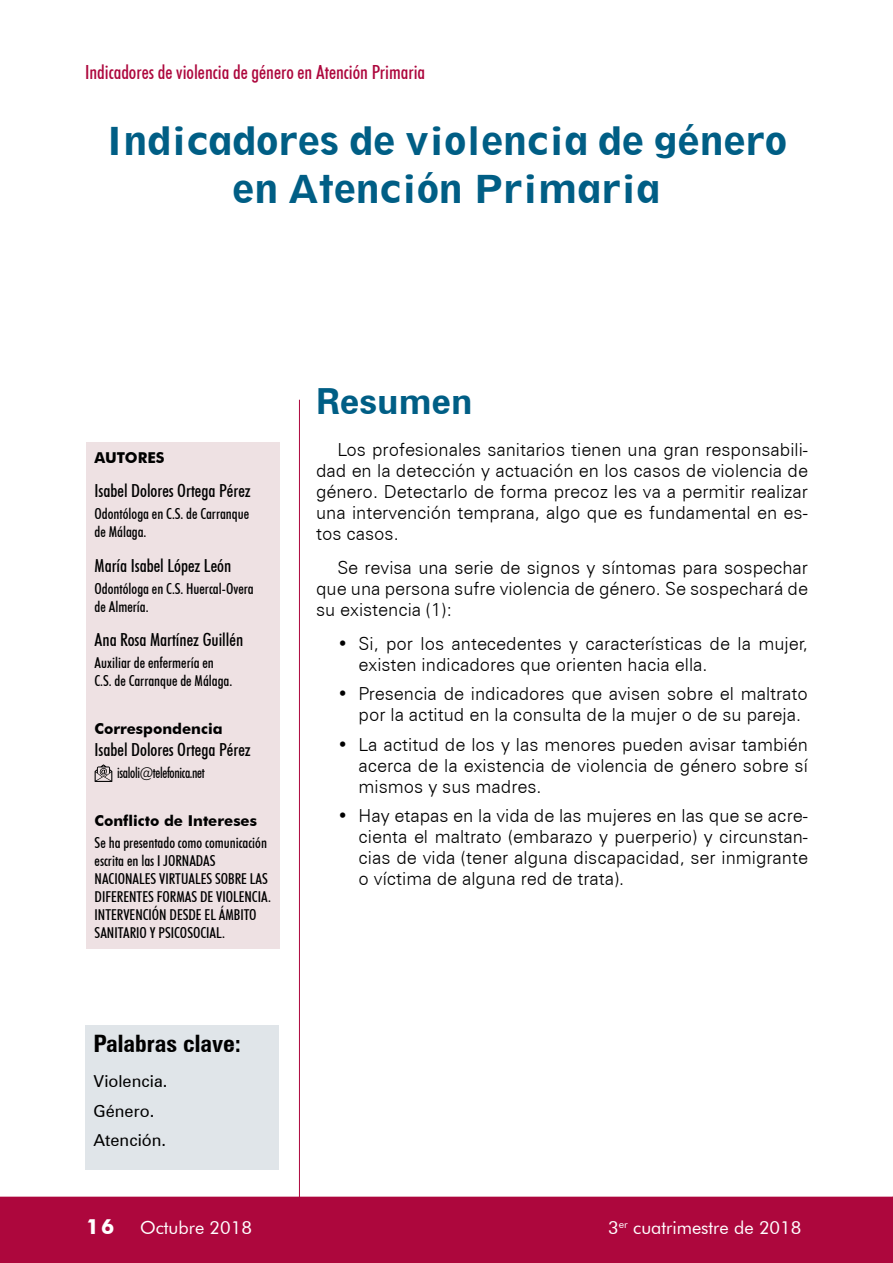
<style>
.page{position:relative;width:893px;height:1263px;background:#fff}
.page>*{position:absolute;margin:0;border:0;box-sizing:border-box;transform-origin:0 0}
.t1{font:800 36px/48px "Geometric 212 BT";color:#005e85;text-align:center}
.t2{font:700 36px "Zurich BT";color:#005e85}
.t3{font:700 condensed 24px "Zurich BT";color:#000}
.t4{font:500 condensed 19.5px "Futura BT";color:#ad073d}
.t5{font:300 18px/21px "Zurich BT";color:#000;text-align:justify}
.t6{font:500 condensed 18px "Futura BT";color:#000}
.t7{font:18px "Futura BT";color:#fff}
.t8{font:16.5px/29.5px "Zurich BT";color:#000}
.t9{font:500 condensed 15px/18px "Futura BT";color:#000}
.t10{font:700 15px "Futura BT";color:#000}
.t11{font:500 condensed 15px "Futura BT";letter-spacing:-.025em;color:#000;scale:.9 1}
.s1{font-weight:700;font-size:21px}
</style>
<div class="page">
<div style="left:0;top:1197px;width:892px;height:66px;background:#ad073d"></div>
<svg style="left:892px;top:1197px;width:1px;height:66px"></svg>
<hr style="left:299px;top:400px;width:1px;height:801px;background:#ad073d">
<div style="left:86px;top:443px;width:194px;height:506px;background:#eee1e3"></div>
<svg style="left:95px;top:764px;width:17px;height:18px"></svg>
<div style="left:85px;top:1025px;width:194px;height:144px;background:#e0e5e9"></div>
<p class="t4" style="left:85px;top:60px;width:342px">Indicadores de violencia de género en Atención Primaria</p>
<h1 class="t1" style="left:106px;top:117px;width:683px">Indicadores de violencia de género en Atención Primaria</h1>
<p class="t10" style="left:95px;top:448px;width:71px">Autores</p>
<p class="t6" style="left:95px;top:480px;width:158px">Isabel Dolores Ortega Pérez</p>
<p class="t9" style="left:95px;top:505px;width:156px">Odontóloga en C.S. de Carranque de Málaga.</p>
<p class="t6" style="left:95px;top:554px;width:138px">María Isabel López León</p>
<p class="t9" style="left:95px;top:579px;width:161px">Odontóloga en C.S. Huercal-Overa de Almería.</p>
<p class="t6" style="left:95px;top:629px;width:150px">Ana Rosa Martínez Guillén</p>
<p class="t9" style="left:95px;top:654px;width:139px">Auxiliar de enfermería en<br>C.S. de Carranque de Málaga.</p>
<p class="t10" style="left:95px;top:720px;width:129px">Correspondencia</p>
<p class="t6" style="left:95px;top:738px;width:158px">Isabel Dolores Ortega Pérez</p>
<p class="t11" style="left:117px;top:764px;width:99px">isaloli@telefonica.net</p>
<p class="t10" style="left:95px;top:811px;width:164px">Conflicto de Intereses</p>
<p class="t9" style="left:95px;top:834px;width:178px">Se ha presentado como comunicación escrita en las I JORNADAS<br>NACIONALES VIRTUALES SOBRE LAS<br>DIFERENTES FORMAS DE VIOLENCIA.<br>INTERVENCIÓN DESDE EL ÁMBITO<br>SANITARIO Y PSICOSOCIAL.</p>
<h2 class="t3" style="left:94px;top:1028px;width:149px">Palabras clave:</h2>
<p class="t8" style="left:94px;top:1066px;width:75px">Violencia.<br>Género.<br>Atención.</p>
<h1 class="t2" style="left:316px;top:379px;width:158px">Resumen</h1>
<p class="t5" style="left:316px;top:439px;width:493px;text-indent:21px">Los profesionales sanitarios tienen una gran responsabili&shy;dad en la detección y actuación en los casos de violencia de género. Detectarlo de forma precoz les va a permitir realizar una intervención temprana, algo que es fundamental en es&shy;tos casos.</p>
<p class="t5" style="left:316px;top:557px;width:493px;text-indent:21px">Se revisa una serie de signos y síntomas para sospechar que una persona sufre violencia de género. Se sospechará de su existencia (1):</p>
<p class="t5" style="left:359px;top:632px;width:451px;text-indent:-21px">• Si, por los antecedentes y características de la mujer, existen indicadores que orienten hacia ella.</p>
<p class="t5" style="left:359px;top:683px;width:451px;text-indent:-21px">• Presencia de indicadores que avisen sobre el maltrato por la actitud en la consulta de la mujer o de su pareja.</p>
<p class="t5" style="left:359px;top:733px;width:451px;text-indent:-21px">• La actitud de los y las menores pueden avisar también acerca de la existencia de violencia de género sobre sí mismos y sus madres.</p>
<p class="t5" style="left:359px;top:805px;width:451px;text-indent:-21px">• Hay etapas en la vida de las mujeres en las que se acre&shy;cienta el maltrato (embarazo y puerperio) y circunstan&shy;cias de vida (tener alguna discapacidad, ser inmigrante o víctima de alguna red de trata).</p>
<p class="t7" style="left:86px;top:1217px;width:167px"><span class="s1">16</span> Octubre 2018</p>
<p class="t7" style="left:608px;top:1217px;width:195px">3<sup>er</sup> cuatrimestre de 2018</p>
</div>
